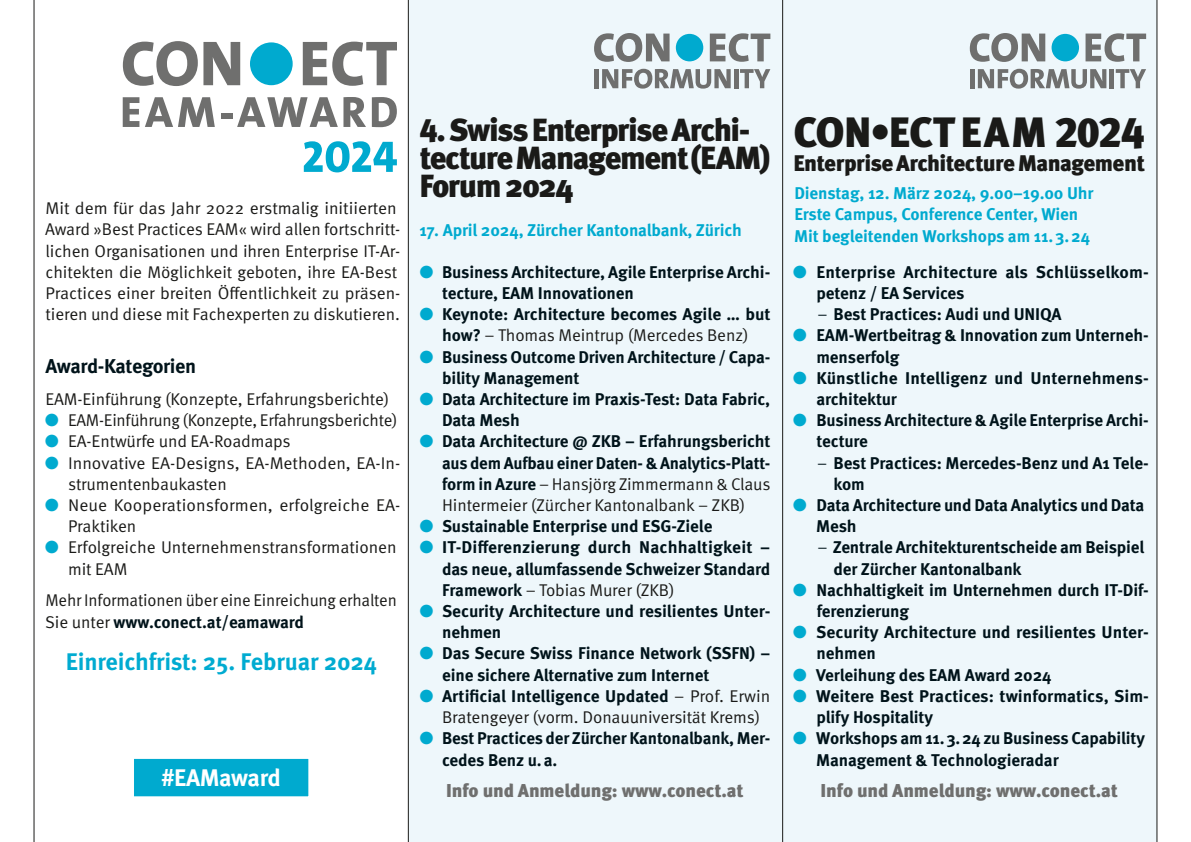
<style>
.page{position:relative;width:1191px;height:842px;background:#fff}
.page>*{position:absolute;margin:0;border:0;box-sizing:border-box;transform-origin:0 0}
.t1{font:900 42.4px "Meta Pro";letter-spacing:-.025em;color:#1a1a18}
.t2{font:900 32px/28px "Meta Pro";letter-spacing:-.05em;color:#1a1a18}
.t3{font:700 24px "Meta Pro";letter-spacing:-.005em;color:#00abd1}
.t4{font:700 24px "Meta Pro";letter-spacing:-.02em;color:#fff}
.t5{font:900 22.6px "Meta Pro";letter-spacing:-.03em;color:#1a1a18}
.t6{font:700 20px "Meta Pro";letter-spacing:-.02em;color:#00131a}
.t7{font:900 18.6px "Meta Pro";letter-spacing:-.005em;color:#6f6f6e}
.t8{font:700 17px/21.2px "Meta Pro";letter-spacing:-.005em;color:#00131a}
.t9{font:17px/21.2px "Meta Pro Norm";letter-spacing:-.005em;color:#1a1a18}
.t10{font:700 17px/21.2px "Meta Pro";letter-spacing:-.005em;color:#00aacf}
.s1{color:#00aacf}
.s2{font-family:"Meta Pro Norm";font-weight:400;color:#1a1a18}
.s3{font-family:"Meta Pro Norm";font-weight:400;color:#00aacf}
.s4{font-family:"Meta Pro";font-weight:700;color:#00131a}
.s5{font-family:"Meta Pro Norm";font-weight:400}
</style>
<div class="page">
<div style="left:408px;top:0;width:749px;height:842px;background:#eef7fb"></div>
<hr style="left:34px;top:0;width:1px;height:842px;background:#1a1a18">
<hr style="left:408px;top:0;width:1px;height:842px;background:#1a1a18">
<hr style="left:782px;top:0;width:1px;height:842px;background:#1a1a18">
<hr style="left:1156px;top:0;width:1px;height:842px;background:#1a1a18">
<svg style="left:594px;top:33px;width:75px;height:29px"></svg>
<div style="left:676px;top:34px;width:27px;height:27px;background:#00aacf;border-radius:50%"></div>
<svg style="left:710px;top:33px;width:60px;height:29px"></svg>
<hr style="left:594px;top:69px;width:4px;height:19px;background:#6f6f6e">
<svg style="left:602px;top:69px;width:128px;height:20px"></svg>
<hr style="left:734px;top:69px;width:4px;height:19px;background:#6f6f6e">
<svg style="left:740px;top:69px;width:30px;height:19px"></svg>
<svg style="left:969px;top:33px;width:76px;height:29px"></svg>
<div style="left:1051px;top:34px;width:28px;height:27px;background:#00aacf;border-radius:50%"></div>
<svg style="left:1085px;top:33px;width:61px;height:29px"></svg>
<div style="left:969px;top:69px;width:5px;height:19px;background:#6f6f6e"></div>
<svg style="left:977px;top:69px;width:129px;height:20px"></svg>
<div style="left:1109px;top:69px;width:5px;height:19px;background:#6f6f6e"></div>
<svg style="left:1115px;top:69px;width:31px;height:19px"></svg>
<svg style="left:123px;top:41px;width:117px;height:45px"></svg>
<div style="left:250px;top:42px;width:43px;height:43px;background:#00aacf;border-radius:50%"></div>
<svg style="left:303px;top:42px;width:94px;height:44px"></svg>
<svg style="left:123px;top:97px;width:16px;height:30px"></svg>
<svg style="left:145px;top:97px;width:70px;height:30px"></svg>
<div style="left:221px;top:113px;width:11px;height:5px;background:#6f6f6e"></div>
<svg style="left:237px;top:97px;width:129px;height:30px"></svg>
<svg style="left:372px;top:97px;width:25px;height:30px"></svg>
<svg style="left:304px;top:141px;width:93px;height:31px"></svg>
<div style="left:133px;top:758px;width:176px;height:39px;background:#00aacf"></div>
<div style="left:133px;top:758px;width:176px;height:39px;border:1px solid #fff"></div>
<p class="t9" style="left:45px;top:197px;width:357px">Mit dem für das Jahr 2022 erstmalig initiierten Award »Best Practices EAM« wird allen fortschritt&shy;lichen Organisationen und ihren Enterprise IT-Ar&shy;chitekten die Möglichkeit geboten, ihre EA-Best Practices einer breiten Öffentlichkeit zu präsen&shy;tieren und diese mit Fachexperten zu diskutieren.</p>
<p class="t6" style="left:45px;top:351px;width:152px">Award-Kategorien</p>
<p class="t9" style="left:45px;top:387px;width:345px">EAM-Einführung (Konzepte, Erfahrungsberichte)</p>
<p class="t9" style="left:45px;top:409px;width:354px"><span class="s1">●</span> EAM-Einführung (Konzepte, Erfahrungsberichte)</p>
<p class="t9" style="left:45px;top:430px;width:247px"><span class="s1">●</span> EA-Entwürfe und EA-Roadmaps</p>
<p class="t9" style="left:68px;top:451px;width:334px;text-indent:-23px"><span class="s1">●</span> Innovative EA-Designs, EA-Methoden, EA-In&shy;strumentenbaukasten</p>
<p class="t9" style="left:68px;top:493px;width:334px;text-indent:-23px"><span class="s1">●</span> Neue Kooperationsformen, erfolgreiche EA-<br>Praktiken</p>
<p class="t9" style="left:68px;top:536px;width:330px;text-indent:-23px"><span class="s1">●</span> Erfolgreiche Unternehmenstransformationen mit EAM</p>
<p class="t9" style="left:45px;top:589px;width:353px">Mehr Informationen über eine Einreichung erhalten</p>
<p class="t8" style="left:45px;top:610px;width:260px"><span class="s2">Sie unter</span> www.conect.at/eamaward</p>
<h3 class="t3" style="left:66px;top:643px;width:313px">Einreichfrist: 25. Februar 2024</h3>
<h3 class="t4" style="left:161px;top:759px;width:121px">#EAMaward</h3>
<h2 class="t2" style="left:419px;top:115px;width:352px">4. Swiss Enterprise Archi&shy;tecture Management (EAM)<br>Forum 2024</h2>
<p class="t10" style="left:419px;top:218px;width:324px">17. April 2024, Zürcher Kantonalbank, Zürich</p>
<p class="t8" style="left:442px;top:260px;width:330px;text-indent:-23px"><span class="s3">●</span> Business Architecture, Agile Enterprise Archi&shy;tecture, EAM Innovationen</p>
<p class="t8" style="left:419px;top:303px;width:353px"><span class="s3">●</span> Keynote: Architecture becomes Agile … but</p>
<p class="t9" style="left:442px;top:324px;width:308px"><span class="s4">how?</span> – Thomas Meintrup (Mercedes Benz)</p>
<p class="t8" style="left:442px;top:345px;width:330px;text-indent:-23px"><span class="s3">●</span> Business Outcome Driven Architecture / Capa&shy;bility Management</p>
<p class="t8" style="left:442px;top:387px;width:330px;text-indent:-23px"><span class="s3">●</span> Data Architecture im Praxis-Test: Data Fabric,<br>Data Mesh</p>
<p class="t8" style="left:419px;top:430px;width:352px;text-align:right"><span class="s3">●</span> Data Architecture @ ZKB – Erfahrungsbericht aus dem Aufbau einer Daten- &amp; Analytics-Platt-</p>
<p class="t9" style="left:442px;top:472px;width:330px"><span class="s4">form in Azure</span> – Hansjörg Zimmermann &amp; Claus<br>Hintermeier (Zürcher Kantonalbank – ZKB)</p>
<p class="t8" style="left:419px;top:515px;width:294px"><span class="s3">●</span> Sustainable Enterprise und ESG-Ziele</p>
<p class="t8" style="left:419px;top:536px;width:352px;text-align:right"><span class="s3">●</span> IT-Differenzierung durch Nachhaltigkeit – das neue, allumfassende Schweizer Standard</p>
<p class="t9" style="left:442px;top:578px;width:234px"><span class="s4">Framework</span> – Tobias Murer (ZKB)</p>
<p class="t8" style="left:442px;top:599px;width:330px;text-indent:-23px"><span class="s3">●</span> Security Architecture und resilientes Unter&shy;nehmen</p>
<p class="t8" style="left:442px;top:642px;width:330px;text-indent:-23px"><span class="s3">●</span> Das Secure Swiss Finance Network (SSFN) – eine sichere Alternative zum Internet</p>
<p class="t8" style="left:419px;top:684px;width:352px"><span class="s3">●</span> Artificial Intelligence Updated <span class="s2">– Prof. Erwin</span></p>
<p class="t9" style="left:442px;top:705px;width:320px">Bratengeyer (vorm. Donauuniversität Krems)</p>
<p class="t8" style="left:442px;top:727px;width:330px;text-indent:-23px"><span class="s3">●</span> Best Practices der Zürcher Kantonalbank, Mer&shy;cedes Benz u.a.</p>
<p class="t7" style="left:446px;top:776px;width:299px">Info und Anmeldung: www.conect.at</p>
<h1 class="t1" style="left:793px;top:98px;width:353px">CON•ECT EAM 2024</h1>
<h3 class="t5" style="left:793px;top:145px;width:353px">Enterprise Architecture Management</h3>
<p class="t10" style="left:794px;top:182px;width:301px">Dienstag, 12. März 2024, 9.00–19.00 Uhr<br>Erste Campus, Conference Center, Wien<br>Mit begleitenden Workshops am 11.3.24</p>
<p class="t8" style="left:816px;top:260px;width:334px;text-indent:-24px"><span class="s3">●</span> Enterprise Architecture als Schlüsselkom&shy;petenz / EA Services<br><span class="s5">−</span> Best Practices: Audi und UNIQA</p>
<p class="t8" style="left:816px;top:324px;width:334px;text-indent:-24px"><span class="s3">●</span> EAM-Wertbeitrag &amp; Innovation zum Unterneh&shy;menserfolg</p>
<p class="t8" style="left:816px;top:366px;width:334px;text-indent:-24px"><span class="s3">●</span> Künstliche Intelligenz und Unternehmens&shy;architektur</p>
<p class="t8" style="left:792px;top:409px;width:357px"><span class="s3">●</span> Business Architecture &amp; Agile Enterprise Archi-</p>
<p class="t8" style="left:816px;top:430px;width:53px">tecture</p>
<p class="t8" style="left:817px;top:451px;width:333px"><span class="s5">−</span> Best Practices: Mercedes-Benz und A1 Tele-</p>
<p class="t8" style="left:833px;top:472px;width:33px">kom</p>
<p class="t8" style="left:792px;top:493px;width:353px"><span class="s3">●</span> Data Architecture und Data Analytics und Data</p>
<p class="t8" style="left:816px;top:515px;width:42px">Mesh</p>
<p class="t8" style="left:817px;top:536px;width:329px"><span class="s5">−</span> Zentrale Architekturentscheide am Beispiel</p>
<p class="t8" style="left:833px;top:557px;width:190px">der Zürcher Kantonalbank</p>
<p class="t8" style="left:816px;top:578px;width:334px;text-indent:-24px"><span class="s3">●</span> Nachhaltigkeit im Unternehmen durch IT-Dif&shy;ferenzierung</p>
<p class="t8" style="left:816px;top:621px;width:334px;text-indent:-24px"><span class="s3">●</span> Security Architecture und resilientes Unter&shy;nehmen</p>
<p class="t8" style="left:792px;top:663px;width:260px"><span class="s3">●</span> Verleihung des EAM Award 2024</p>
<p class="t8" style="left:816px;top:684px;width:334px;text-indent:-24px"><span class="s3">●</span> Weitere Best Practices: twinformatics, Sim&shy;plify Hospitality</p>
<p class="t8" style="left:816px;top:727px;width:330px;text-indent:-23px"><span class="s3">●</span> Workshops am 11.3.24 zu Business Capability<br>Management &amp; Technologieradar</p>
<p class="t7" style="left:820px;top:776px;width:299px">Info und Anmeldung: www.conect.at</p>
</div>
